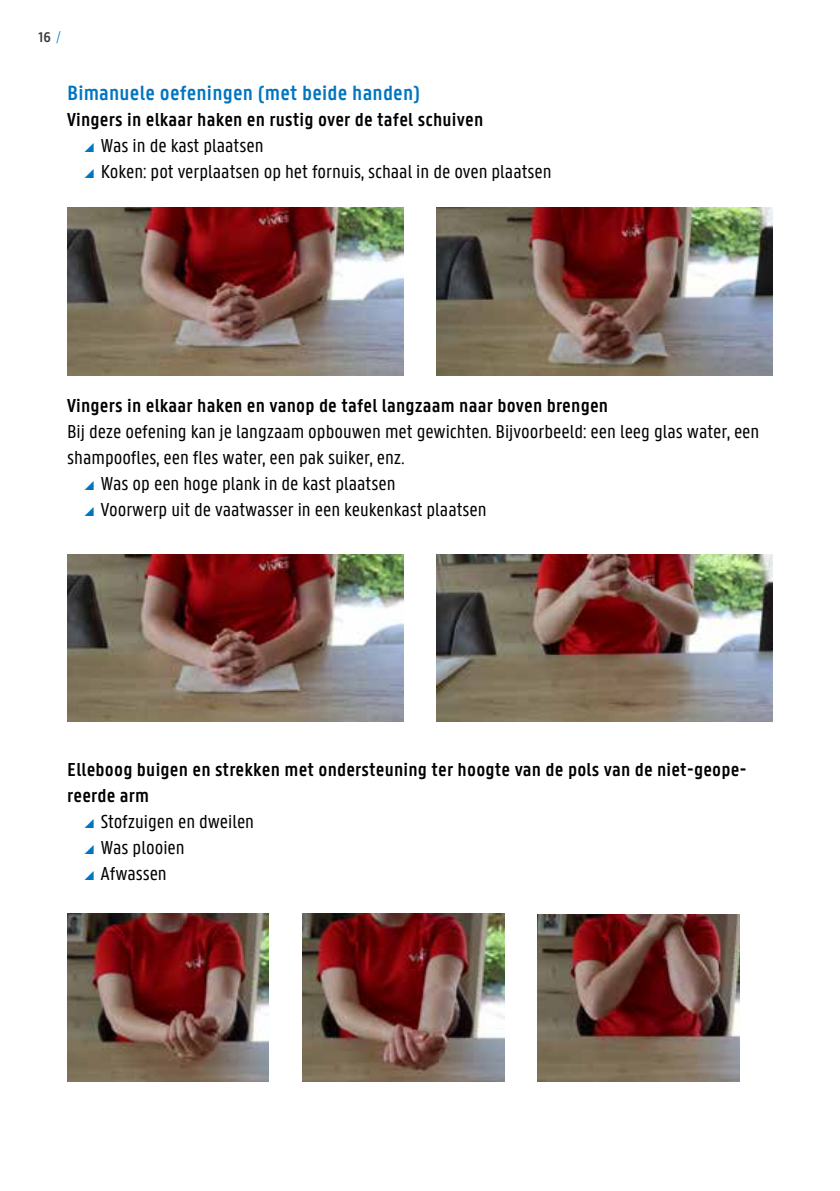
<style>
.page{position:relative;width:840px;height:1191px;background:#fff}
.page>*{position:absolute;margin:0;border:0;box-sizing:border-box;transform-origin:0 0}
.t1{font:600 22px "U Gent Panno Text";letter-spacing:.01em;color:#0075bf}
.t2{font:20px/26px "U Gent Panno Text";color:#000}
.t3{font:600 20px/26px "U Gent Panno Text";letter-spacing:.01em;color:#000}
.t4{font:600 15px "U Gent Panno Text";color:#3c3c3b}
.s1{font-weight:300;color:#0080c6}
</style>
<div class="page">
<img style="left:67px;top:208px;width:336px;height:167px">
<img style="left:436px;top:208px;width:336px;height:167px">
<img style="left:67px;top:554px;width:336px;height:168px">
<img style="left:436px;top:554px;width:336px;height:168px">
<img style="left:67px;top:913px;width:201px;height:168px">
<img style="left:302px;top:913px;width:201px;height:168px">
<img style="left:537px;top:914px;width:201px;height:167px">
<p class="t4" style="left:38px;top:28px;width:23px">16 <span class="s1">/</span></p>
<p class="t1" style="left:67px;top:79px;width:354px">Bimanuele oefeningen (met beide handen)</p>
<p class="t3" style="left:67px;top:106px;width:417px">Vingers in elkaar haken en rustig over de tafel schuiven</p>
<p class="t2" style="left:101px;top:132px;width:452px">Was in de kast plaatsen<br>Koken: pot verplaatsen op het fornuis, schaal in de oven plaatsen</p>
<p class="t3" style="left:67px;top:392px;width:542px">Vingers in elkaar haken en vanop de tafel langzaam naar boven brengen</p>
<p class="t2" style="left:67px;top:418px;width:693px">Bij deze oefening kan je langzaam opbouwen met gewichten. Bijvoorbeeld: een leeg glas water, een</p>
<p class="t2" style="left:67px;top:444px;width:339px">shampoofles, een fles water, een pak suiker, enz.</p>
<p class="t2" style="left:101px;top:470px;width:296px">Was op een hoge plank in de kast plaatsen</p>
<p class="t2" style="left:101px;top:496px;width:387px">Voorwerp uit de vaatwasser in een keukenkast plaatsen</p>
<p class="t3" style="left:67px;top:756px;width:680px">Elleboog buigen en strekken met ondersteuning ter hoogte van de pols van de niet-geope&shy;reerde arm</p>
<p class="t2" style="left:101px;top:808px;width:155px">Stofzuigen en dweilen<br>Was plooien<br>Afwassen</p>
</div>
